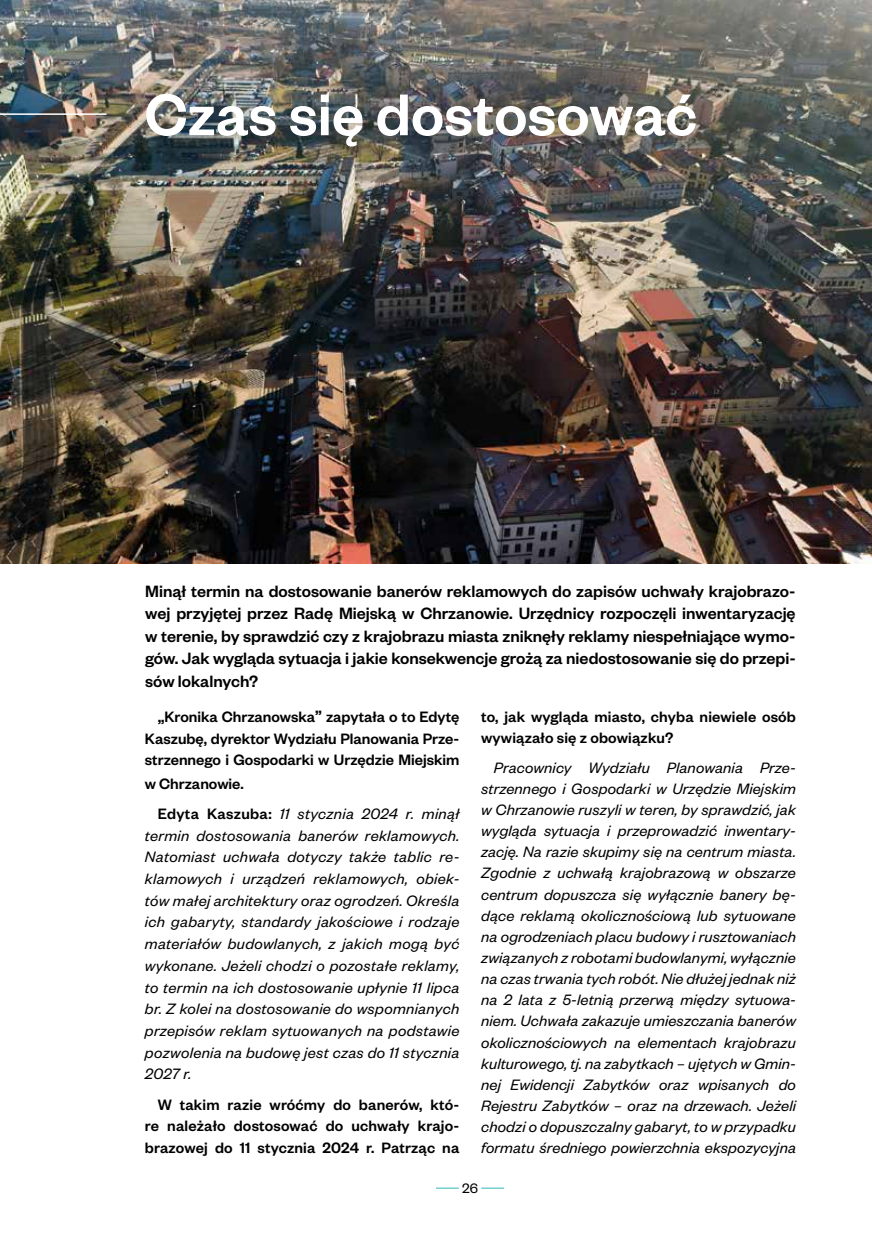
<style>
.page{position:relative;width:872px;height:1234px;background:#fff}
.page>*{position:absolute;margin:0;border:0;box-sizing:border-box;transform-origin:0 0}
.t1{font:500 64.5px "Founders Grotesk";color:#fff}
.t2{font:500 18px/22.5px "Founders Grotesk";color:#000;text-align:justify}
.t3{font:italic 16.5px/21.1px "Founders Grotesk";letter-spacing:.01em;color:#000;text-align:justify}
.t4{font:500 16.5px/21.8px "Founders Grotesk";letter-spacing:.005em;color:#000;text-align:justify}
.t5{font:15px "Founders Grotesk";color:#000}
.s1{font-size:18px}
.s2{font-weight:400;font-style:italic}
</style>
<div class="page">
<svg style="left:436px;top:1187px;width:23px;height:1px"></svg>
<svg style="left:481px;top:1187px;width:23px;height:1px"></svg>
<img style="left:0;top:0;width:871px;height:563px">
<hr style="left:0;top:113px;width:106px;height:2px;background:#fff">
<h1 class="t1" style="left:145px;top:74px;width:554px">Czas się dostosować</h1>
<p class="t2" style="left:145px;top:578px;width:652px">Minął termin na dostosowanie banerów reklamowych do zapisów uchwały krajobrazo&shy;wej przyjętej przez Radę Miejską w Chrzanowie. Urzędnicy rozpoczęli inwentaryzację w terenie, by sprawdzić czy z krajobrazu miasta zniknęły reklamy niespełniające wymo&shy;gów. Jak wygląda sytuacja i jakie konsekwencje grożą za niedostosowanie się do przepi&shy;sów lokalnych?</p>
<p class="t4" style="left:145px;top:704px;width:316px;text-indent:13px"><span class="s1">„</span>Kronika Chrzanowska<span class="s1">”</span> zapytała o to Edytę Kaszubę, dyrektor Wydziału Planowania Prze&shy;strzennego i Gospodarki w Urzędzie Miejskim</p>
<p class="t4" style="left:158px;top:767px;width:303px;line-height:30.2px;text-indent:-13px">w Chrzanowie.<br>Edyta Kaszuba: <span class="s2">11 stycznia 2024 r. minął</span></p>
<p class="t3" style="left:145px;top:823px;width:316px;line-height:21.8px">termin dostosowania banerów reklamowych.<br>Natomiast uchwała dotyczy także tablic re&shy;klamowych i urządzeń reklamowych, obiek&shy;tów małej architektury oraz ogrodzeń. Określa ich gabaryty, standardy jakościowe i rodzaje materiałów budowlanych, z jakich mogą być wykonane. Jeżeli chodzi o pozostałe reklamy, to termin na ich dostosowanie upłynie 11 lipca br. Z kolei na dostosowanie do wspomnianych przepisów reklam sytuowanych na podstawie pozwolenia na budowę jest czas do 11 stycznia 2027 r.</p>
<p class="t4" style="left:145px;top:1092px;width:316px;text-indent:13px">W takim razie wróćmy do banerów, któ&shy;re należało dostosować do uchwały krajo&shy;brazowej do 11 stycznia 2024 r. Patrząc na</p>
<p class="t4" style="left:481px;top:705px;width:316px;line-height:21.1px">to, jak wygląda miasto, chyba niewiele osób wywiązało się z obowiązku?</p>
<p class="t3" style="left:481px;top:756px;width:316px;text-indent:13px">Pracownicy Wydziału Planowania Prze&shy;strzennego i Gospodarki w Urzędzie Miejskim w Chrzanowie ruszyli w teren, by sprawdzić, jak wygląda sytuacja i przeprowadzić inwentary&shy;zację. Na razie skupimy się na centrum miasta.<br>Zgodnie z uchwałą krajobrazową w obszarze centrum dopuszcza się wyłącznie banery bę&shy;dące reklamą okolicznościową lub sytuowane na ogrodzeniach placu budowy i rusztowaniach związanych z robotami budowlanymi, wyłącznie na czas trwania tych robót. Nie dłużej jednak niż na 2 lata z 5-letnią przerwą między sytuowa&shy;niem. Uchwała zakazuje umieszczania banerów okolicznościowych na elementach krajobrazu kulturowego, tj. na zabytkach – ujętych w Gmin&shy;nej Ewidencji Zabytków oraz wpisanych do Rejestru Zabytków – oraz na drzewach. Jeżeli chodzi o dopuszczalny gabaryt, to w przypadku formatu średniego powierzchnia ekspozycyjna</p>
<p class="t5" style="left:462px;top:1178px;width:17px">26</p>
</div>
